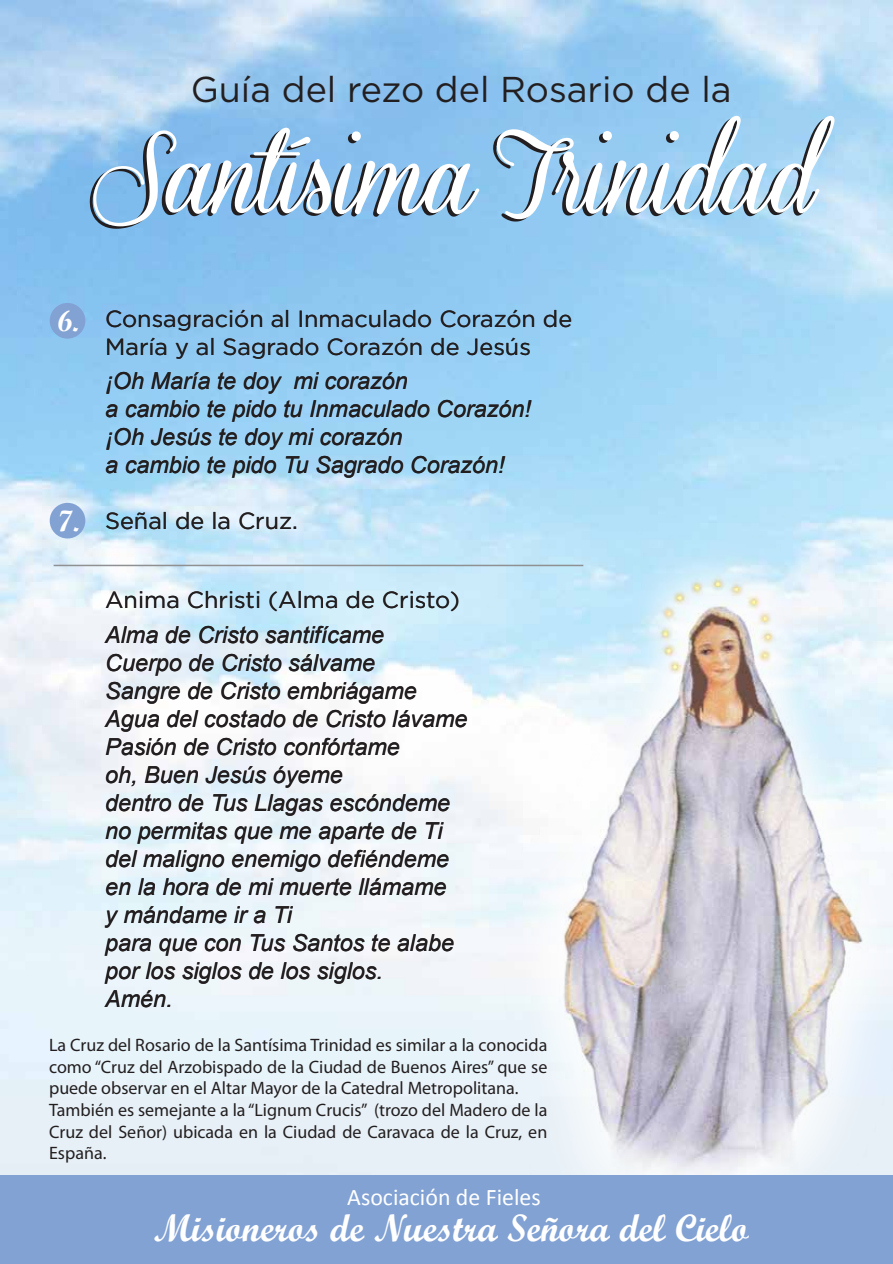
<style>
.page{position:relative;width:893px;height:1264px;background:#fff}
.page>*{position:absolute;margin:0;border:0;box-sizing:border-box;transform-origin:0 0}
.t1{font:38.1px "Script MT Bold";color:#fff}
.t2{font:35.85px "Gotham";color:#231f20}
.t3{font:29.1px "Script MT Bold";color:#fff}
.t4{font:23.85px "Calibri";color:#fff}
.t5{font:italic 23.4px/28px "Arial";color:#231f20}
.t6{font:23.4px/28px "Gotham";color:#231f20}
.t7{font:18px/21.6px "Myriad Pro";color:#231f20}
</style>
<div class="page">
<img style="left:0;top:0;width:893px;height:1174px">
<div style="left:50px;top:303px;width:35px;height:35px;background:#82a2d4;border-radius:50%"></div>
<div style="left:50px;top:502px;width:35px;height:36px;background:#82a2d4;border-radius:50%"></div>
<img style="left:478px;top:467px;width:415px;height:707px">
<svg style="left:90px;top:128px;width:389px;height:101px"></svg>
<svg style="left:493px;top:116px;width:341px;height:105px"></svg>
<hr style="left:54px;top:564px;width:529px;height:2px;background:#8e9092">
<div style="left:0;top:1174px;width:893px;height:89px;background:#82a2d4"></div>
<h2 class="t2" style="left:191px;top:66px;width:542px">Guía del rezo del Rosario de la</h2>
<p class="t3" style="left:57px;top:303px;width:22px">6.</p>
<p class="t3" style="left:58px;top:503px;width:23px">7.</p>
<p class="t6" style="left:105px;top:303px;width:468px">Consagración al Inmaculado Corazón de<br>María y al Sagrado Corazón de Jesús</p>
<p class="t5" style="left:105px;top:367px;width:427px">¡Oh María te doy mi corazón<br>a cambio te pido tu Inmaculado Corazón! ¡Oh Jesús te doy mi corazón<br>a cambio te pido Tu Sagrado Corazón!</p>
<p class="t6" style="left:105px;top:506px;width:194px">Señal de la Cruz.</p>
<p class="t6" style="left:105px;top:585px;width:356px">Anima Christi (Alma de Cristo)</p>
<p class="t5" style="left:105px;top:621px;width:364px">Alma de Cristo santifícame<br>Cuerpo de Cristo sálvame<br>Sangre de Cristo embriágame<br>Agua del costado de Cristo lávame<br>Pasión de Cristo confórtame<br>oh, Buen Jesús óyeme<br>dentro de Tus Llagas escóndeme no permitas que me aparte de Ti del maligno enemigo defiéndeme en la hora de mi muerte llámame<br>y mándame ir a Ti<br>para que con Tus Santos te alabe por los siglos de los siglos.<br>Amén.</p>
<p class="t7" style="left:49px;top:1034px;width:500px">La Cruz del Rosario de la Santísima Trinidad es similar a la conocida como “Cruz del Arzobispado de la Ciudad de Buenos Aires” que se puede observar en el Altar Mayor de la Catedral Metropolitana.<br>También es semejante a la “Lignum Crucis” (trozo del Madero de la Cruz del Señor) ubicada en la Ciudad de Caravaca de la Cruz, en España.</p>
<p class="t4" style="left:347px;top:1181px;width:195px">Asociación de Fieles</p>
<h1 class="t1" style="left:154px;top:1204px;width:596px">Misioneros de Nuestra Señora del Cielo</h1>
</div>
